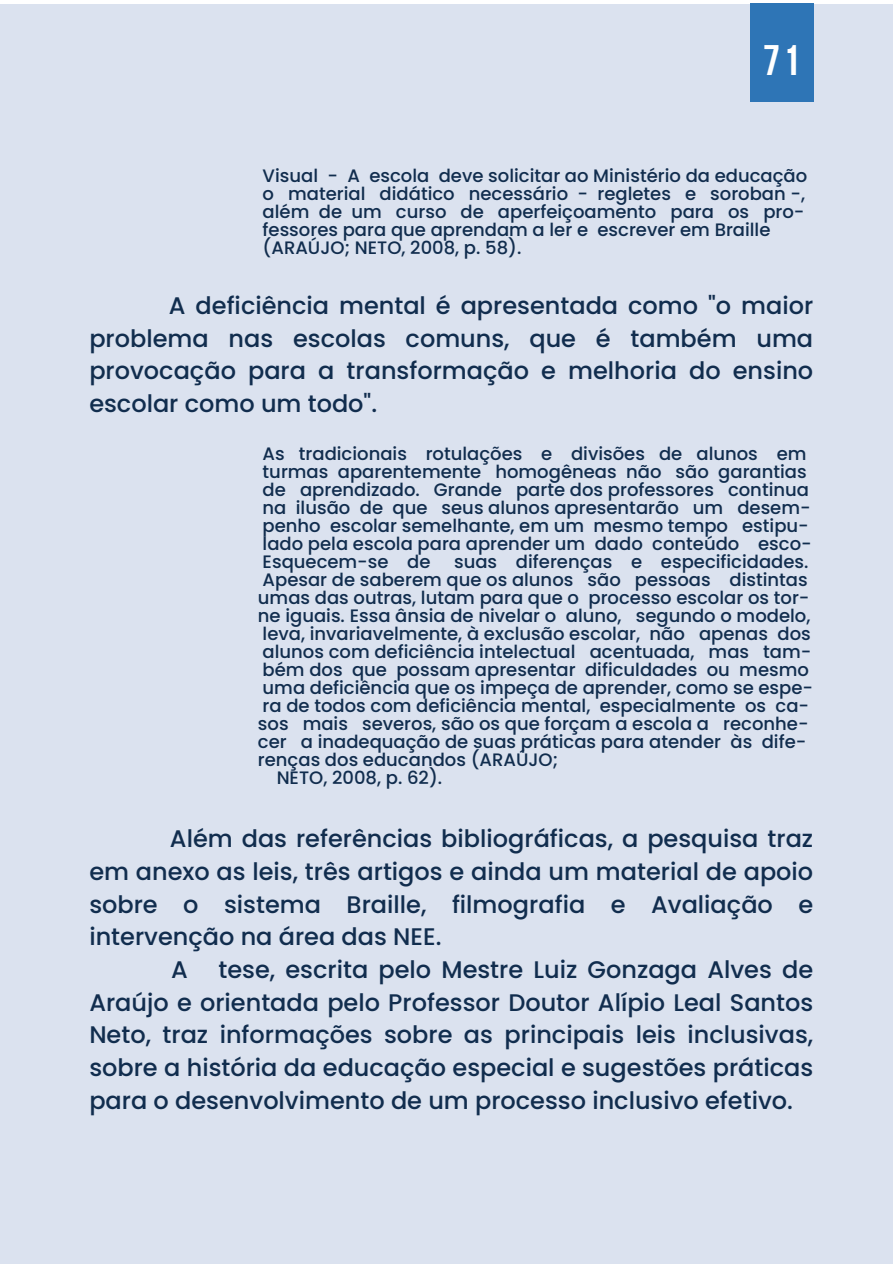
<style>
.page{position:relative;width:893px;height:1264px;background:#fff}
.page>*{position:absolute;margin:0;border:0;box-sizing:border-box;transform-origin:0 0}
.t1{font:700 42.6px "Bebas Neue";color:#fff}
.t2{font:500 24px/32.7px "Poppins";color:#112d4e;text-align:justify}
.t3{font:500 18px "Poppins";color:#112d4e}
</style>
<div class="page">
<div style="left:0;top:4px;width:892px;height:1259px;background:#dbe2ef"></div>
<div style="left:750px;top:4px;width:63px;height:98px;background:#2e75b6"></div>
<p class="t1" style="left:763px;top:43px;width:38px">71</p>
<p class="t3" style="left:262px;top:163px;width:546px">Visual - A escola deve solicitar ao Ministério da educação</p>
<p class="t3" style="left:262px;top:181px;width:544px">o material didático necessário - regletes e soroban -,</p>
<p class="t3" style="left:262px;top:199px;width:543px">além de um curso de aperfeiçoamento para os pro-</p>
<p class="t3" style="left:262px;top:217px;width:509px">fessores para que aprendam a ler e escrever em Braille</p>
<p class="t3" style="left:262px;top:235px;width:260px">(ARAÚJO; NETO, 2008, p. 58).</p>
<h1 class="t2" style="left:89px;top:289px;width:725px;text-indent:80px">A deficiência mental é apresentada como "o maior problema nas escolas comuns, que é também uma provocação para a transformação e melhoria do ensino escolar como um todo".</h1>
<p class="t3" style="left:262px;top:441px;width:545px">As tradicionais rotulações e divisões de alunos em</p>
<p class="t3" style="left:262px;top:459px;width:545px">turmas aparentemente homogêneas não são garantias</p>
<p class="t3" style="left:262px;top:477px;width:548px">de aprendizado. Grande parte dos professores continua</p>
<p class="t3" style="left:262px;top:495px;width:549px">na ilusão de que seus alunos apresentarão um desem-</p>
<p class="t3" style="left:262px;top:513px;width:547px">penho escolar semelhante, em um mesmo tempo estipu-</p>
<p class="t3" style="left:262px;top:531px;width:550px">lado pela escola para aprender um dado conteúdo esco-</p>
<p class="t3" style="left:262px;top:549px;width:169px">Esquecem-se de</p>
<p class="t3" style="left:454px;top:549px;width:356px">suas diferenças e especificidades.</p>
<p class="t3" style="left:262px;top:567px;width:546px">Apesar de saberem que os alunos são pessoas distintas</p>
<p class="t3" style="left:258px;top:585px;width:553px">umas das outras, lutam para que o processo escolar os tor-</p>
<p class="t3" style="left:258px;top:603px;width:554px">ne iguais. Essa ânsia de nivelar o aluno, segundo o modelo,</p>
<p class="t3" style="left:262px;top:621px;width:549px">leva, invariavelmente, à exclusão escolar, não apenas dos</p>
<p class="t3" style="left:262px;top:639px;width:550px">alunos com deficiência intelectual acentuada, mas tam-</p>
<p class="t3" style="left:262px;top:657px;width:548px">bém dos que possam apresentar dificuldades ou mesmo</p>
<p class="t3" style="left:262px;top:675px;width:552px">uma deficiência que os impeça de aprender, como se espe-</p>
<p class="t3" style="left:262px;top:693px;width:548px">ra de todos com deficiência mental, especialmente os ca-</p>
<p class="t3" style="left:258px;top:711px;width:552px">sos mais severos, são os que forçam a escola a reconhe-</p>
<p class="t3" style="left:258px;top:729px;width:550px">cer a inadequação de suas práticas para atender às dife-</p>
<p class="t3" style="left:258px;top:747px;width:302px">renças dos educandos (ARAÚJO;</p>
<p class="t3" style="left:276px;top:765px;width:167px">NETO, 2008, p. 62).</p>
<h1 class="t2" style="left:170px;top:822px;width:644px">Além das referências bibliográficas, a pesquisa traz</h1>
<h1 class="t2" style="left:89px;top:855px;width:725px">em anexo as leis, três artigos e ainda um material de apoio</h1>
<h1 class="t2" style="left:89px;top:887px;width:725px">sobre o sistema Braille, filmografia e Avaliação e</h1>
<h1 class="t2" style="left:89px;top:920px;width:353px">intervenção na área das NEE.</h1>
<h1 class="t2" style="left:171px;top:953px;width:18px">A</h1>
<h1 class="t2" style="left:89px;top:953px;width:725px;text-indent:129px">tese, escrita pelo Mestre Luiz Gonzaga Alves de Araújo e orientada pelo Professor Doutor Alípio Leal Santos Neto, traz informações sobre as principais leis inclusivas, sobre a história da educação especial e sugestões práticas para o desenvolvimento de um processo inclusivo efetivo.</h1>
</div>
